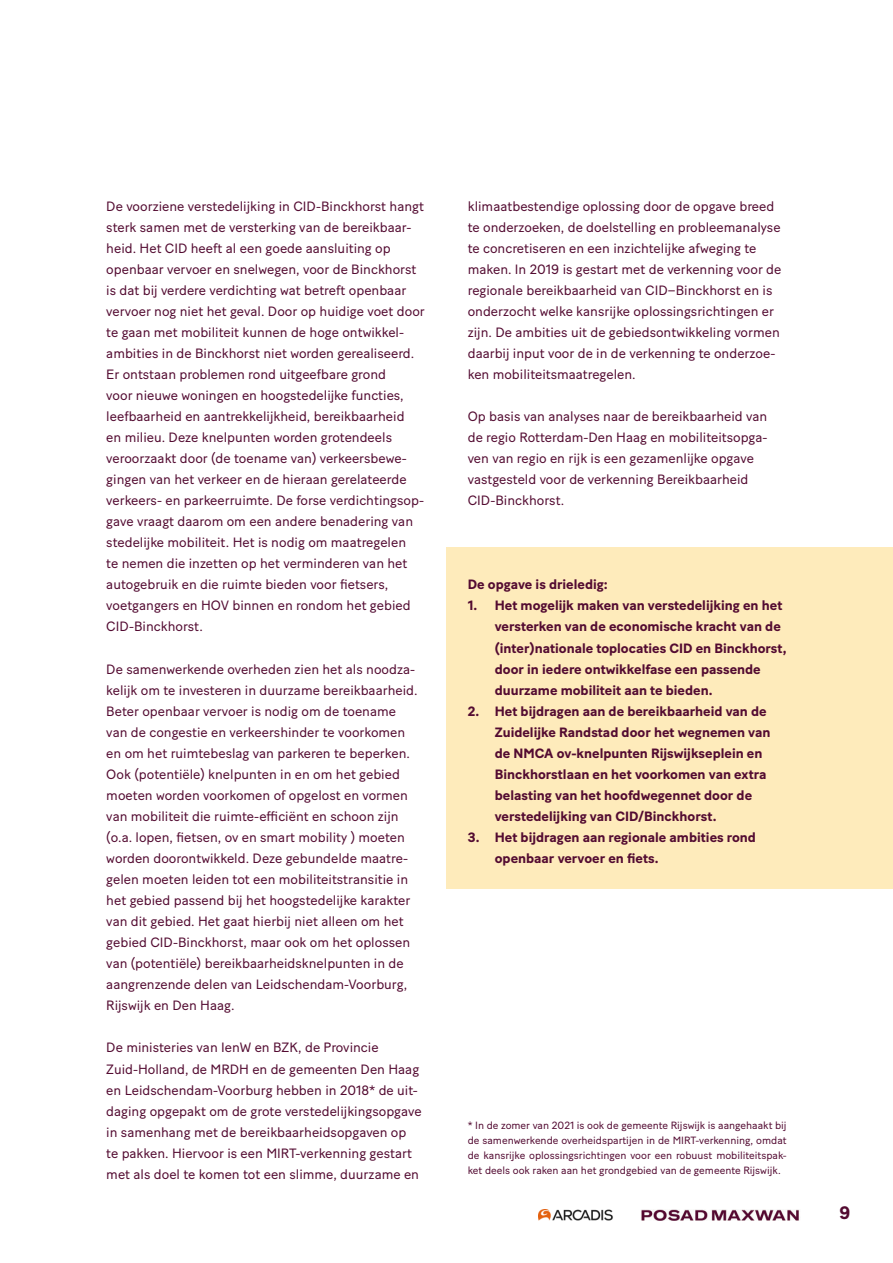
<style>
.page{position:relative;width:893px;height:1263px;background:#fff}
.page>*{position:absolute;margin:0;border:0;box-sizing:border-box;transform-origin:0 0}
.t1{font:700 18px "Baton Turbo";color:#530b31}
.text_baton_9pt_reg{font:13.5px/21px "Baton Turbo";color:#530b31}
.text_baton_9pt_reg-2{font:700 13.5px/21px "Baton Turbo";color:#530b31}
.bronvermelding_baton{font:10.5px/15px "Baton Turbo";color:#520a31;text-align:justify}
.s1{color:#520a31}
</style>
<div class="page">
<img style="left:641px;top:1209px;width:158px;height:12px">
<img style="left:539px;top:1209px;width:74px;height:12px">
<div style="left:447px;top:547px;width:446px;height:341px;background:#feebbb"></div>
<p class="text_baton_9pt_reg" style="left:106px;top:194px;width:320px">De voorziene verstedelijking in CID-Binckhorst hangt sterk samen met de versterking van de bereikbaar&shy;heid. Het CID heeft al een goede aansluiting op openbaar vervoer en snelwegen, voor de Binckhorst is dat bij verdere verdichting wat betreft openbaar vervoer nog <span class="s1">niet het geval.</span> Door op huidige voet door te gaan met mobiliteit kunnen de hoge ontwikkel&shy;ambities in de Binckhorst niet worden gerealiseerd.<br>Er ontstaan problemen rond <span class="s1">uitgeefbare grond<br>voor nieuwe woningen en hoogstedelijke functies, </span>leefbaarheid en aantrekkelijkheid, bereikbaarheid<br>en milieu. Deze knelpunten worden grotendeels veroorzaakt door (de toename van) verkeersbewe&shy;gingen van het verkeer en de hieraan gerelateerde verkeers- en parkeerruimte. De forse verdichtingsop&shy;gave vraagt daarom om een andere benadering van stedelijke mobiliteit. <span class="s1">Het is nodig om maatregelen<br>te nemen die inzetten op het verminderen van het autogebruik en die ruimte bieden voor fietsers, voetgangers en HOV binnen en rondom het gebied CID-Binckhorst.</span></p>
<p class="text_baton_9pt_reg" style="left:106px;top:657px;width:313px">De samenwerkende overheden zien het als noodza&shy;kelijk om te investeren in duurzame bereikbaarheid.<br>Beter openbaar vervoer is nodig om de toename van de congestie en verkeershinder te voorkomen en om het ruimtebeslag van parkeren te beperken.<br>Ook (potentiële) knelpunten in en om het gebied moeten worden voorkomen of opgelost en vormen van mobiliteit die ruimte-efficiënt en schoon zijn (o.a. lopen, fietsen, ov en smart mobility ) moeten worden doorontwikkeld. Deze gebundelde maatre&shy;gelen moeten leiden tot een mobiliteitstransitie in het gebied passend bij het hoogstedelijke karakter van dit gebied. Het gaat hierbij niet alleen om het gebied CID-Binckhorst, maar ook om het oplossen van (potentiële) bereikbaarheidsknelpunten in de aangrenzende delen van Leidschendam-Voorburg, Rijswijk en Den Haag.</p>
<p class="text_baton_9pt_reg" style="left:106px;top:1036px;width:317px">De ministeries van IenW en BZK, de Provincie Zuid-Holland, de MRDH en de gemeenten Den Haag en Leidschendam-Voorburg hebben in 2018* de uit&shy;daging opgepakt om de grote verstedelijkingsopgave in samenhang met de bereikbaarheidsopgaven op te pakken. Hiervoor is een MIRT-verkenning gestart met als doel te komen tot een slimme, duurzame en</p>
<p class="text_baton_9pt_reg" style="left:468px;top:194px;width:315px">klimaatbestendige oplossing door de opgave breed te onderzoeken, de doelstelling en probleemanalyse te concretiseren en een inzichtelijke afweging te maken. In 2019 is gestart met de verkenning voor de regionale bereikbaarheid van CID–Binckhorst en is onderzocht welke kansrijke oplossingsrichtingen er zijn. De ambities uit de gebiedsontwikkeling vormen daarbij input voor de in de verkenning te onderzoe&shy;ken mobiliteitsmaatregelen.</p>
<p class="text_baton_9pt_reg" style="left:468px;top:404px;width:301px">Op basis van analyses naar de bereikbaarheid van de regio Rotterdam-Den Haag en mobiliteitsopga&shy;ven van regio en rijk is een gezamenlijke opgave vastgesteld voor de verkenning Bereikbaarheid CID-Binckhorst.</p>
<p class="text_baton_9pt_reg-2" style="left:468px;top:573px;width:142px">De opgave is drieledig:</p>
<p class="text_baton_9pt_reg-2" style="left:495px;top:594px;width:293px;text-indent:-27px">1. Het mogelijk maken van verstedelijking en het versterken van de economische kracht van de (inter)nationale toplocaties CID en Binckhorst, door in iedere ontwikkelfase een passende duurzame mobiliteit aan te bieden.</p>
<p class="text_baton_9pt_reg-2" style="left:495px;top:699px;width:277px;text-indent:-27px">2. Het bijdragen aan de bereikbaarheid van de Zuidelijke Randstad door het wegnemen van de NMCA ov-knelpunten Rijswijkseplein en Binckhorstlaan en het voorkomen van extra belasting van het hoofdwegennet door de verstedelijking van CID/Binckhorst.</p>
<p class="text_baton_9pt_reg-2" style="left:495px;top:826px;width:263px;text-indent:-27px">3. Het bijdragen aan regionale ambities rond openbaar vervoer en fiets.</p>
<p class="bronvermelding_baton" style="left:468px;top:1116px;width:320px">* In de zomer van 2021 is ook de gemeente Rijswijk is aangehaakt bij de samenwerkende overheidspartijen in de MIRT-verkenning, omdat de kansrijke oplossingsrichtingen voor een robuust mobiliteitspak&shy;ket deels ook raken aan het grondgebied van de gemeente Rijswijk.</p>
<h1 class="t1" style="left:840px;top:1199px;width:12px">9</h1>
</div>
